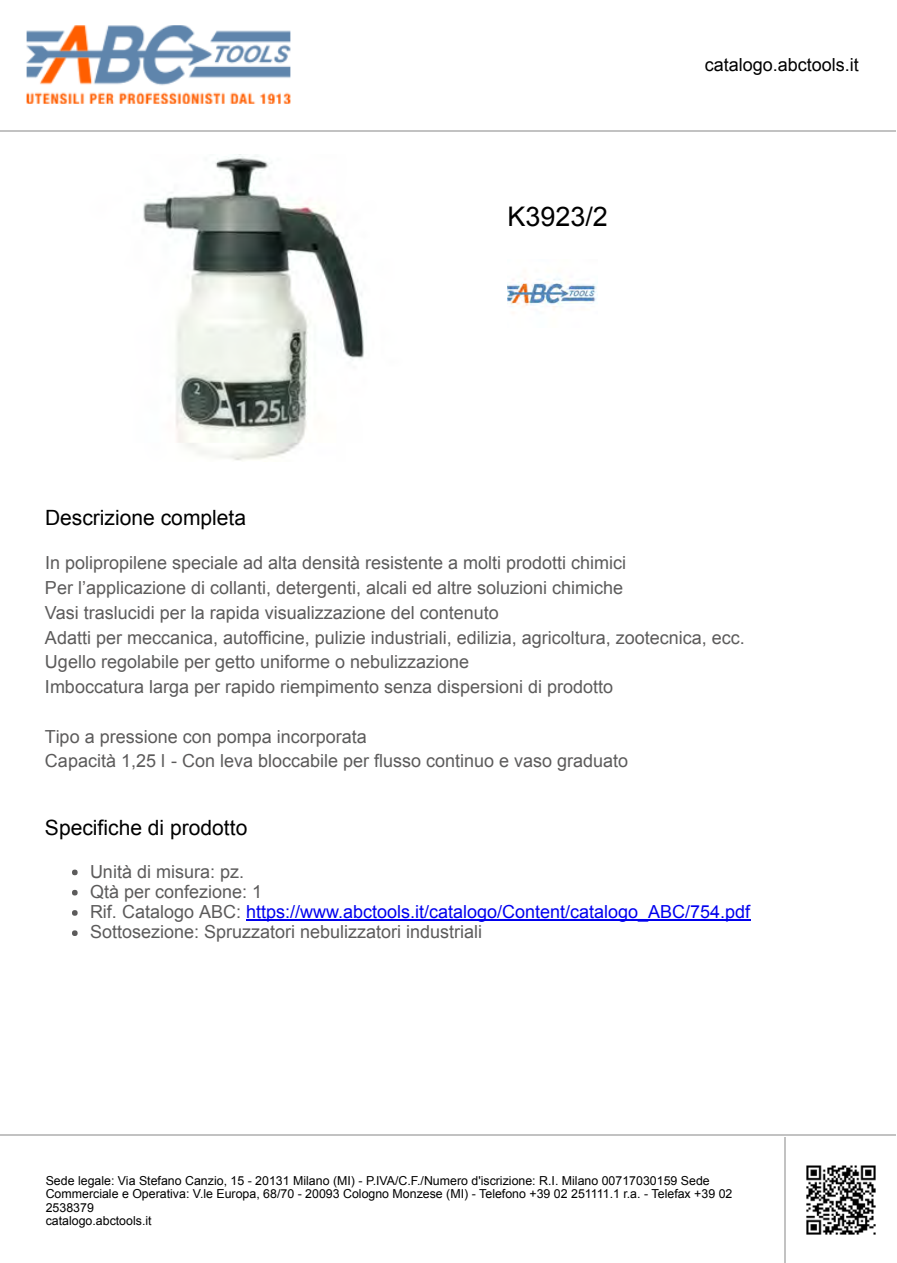
<style>
.page{position:relative;width:897px;height:1263px;background:#fff}
.page>*{position:absolute;margin:0;border:0;box-sizing:border-box;transform-origin:0 0}
.t1{font:27px "Arial";color:#000}
.t2{font:21px "Arial";color:#000}
.t3{font:18px/24.8px "Arial";color:#5c5b5b}
.t4{font:18px "Arial";color:#000}
.t5{font:12.3px/13.5px "Arial";color:#000}
.s1{color:#00e}
</style>
<div class="page">
<img style="left:507px;top:278px;width:90px;height:35px">
<img style="left:143px;top:154px;width:221px;height:307px">
<svg style="left:72px;top:870px;width:6px;height:5px"></svg>
<svg style="left:72px;top:890px;width:6px;height:6px"></svg>
<svg style="left:72px;top:910px;width:6px;height:6px"></svg>
<hr style="left:246px;top:919px;width:504px;height:1px;background:#00e">
<svg style="left:72px;top:930px;width:6px;height:6px"></svg>
<hr style="left:0;top:130px;width:896px;height:2px;background:#c2c2c2">
<img style="left:26px;top:25px;width:265px;height:79px">
<hr style="left:0;top:1134px;width:896px;height:1px;background:#c2c2c2">
<hr style="left:784px;top:1137px;width:1px;height:126px;background:#c2c2c2">
<img style="left:806px;top:1165px;width:70px;height:70px">
<h1 class="t1" style="left:507px;top:199px;width:102px">K3923/2</h1>
<p class="t4" style="left:705px;top:53px;width:156px">catalogo.abctools.it</p>
<p class="t2" style="left:45px;top:504px;width:203px">Descrizione completa</p>
<p class="t3" style="left:45px;top:551px;width:701px">In polipropilene speciale ad alta densità resistente a molti prodotti chimici<br>Per l’applicazione di collanti, detergenti, alcali ed altre soluzioni chimiche<br>Vasi traslucidi per la rapida visualizzazione del contenuto<br>Adatti per meccanica, autofficine, pulizie industriali, edilizia, agricoltura, zootecnica, ecc.<br>Ugello regolabile per getto uniforme o nebulizzazione<br>Imboccatura larga per rapido riempimento senza dispersioni di prodotto</p>
<p class="t3" style="left:45px;top:724px;width:585px">Tipo a pressione con pompa incorporata<br>Capacità 1,25 l - Con leva bloccabile per flusso continuo e vaso graduato</p>
<p class="t2" style="left:45px;top:814px;width:204px">Specifiche di prodotto</p>
<p class="t3" style="left:90px;top:861px;width:662px;line-height:20.2px">Unità di misura: pz.<br>Qtà per confezione: 1<br>Rif. Catalogo ABC: <span class="s1">https://www.abctools.it/catalogo/Content/catalogo_ABC/754.pdf </span>Sottosezione: Spruzzatori nebulizzatori industriali</p>
<p class="t5" style="left:46px;top:1174px;width:688px">Sede legale: Via Stefano Canzio, 15 - 20131 Milano (MI) - P.IVA/C.F./Numero d'iscrizione: R.I. Milano 00717030159 Sede Commerciale e Operativa: V.le Europa, 68/70 - 20093 Cologno Monzese (MI) - Telefono +39 02 251111.1 r.a. - Telefax +39 02<br>2538379<br>catalogo.abctools.it</p>
</div>
